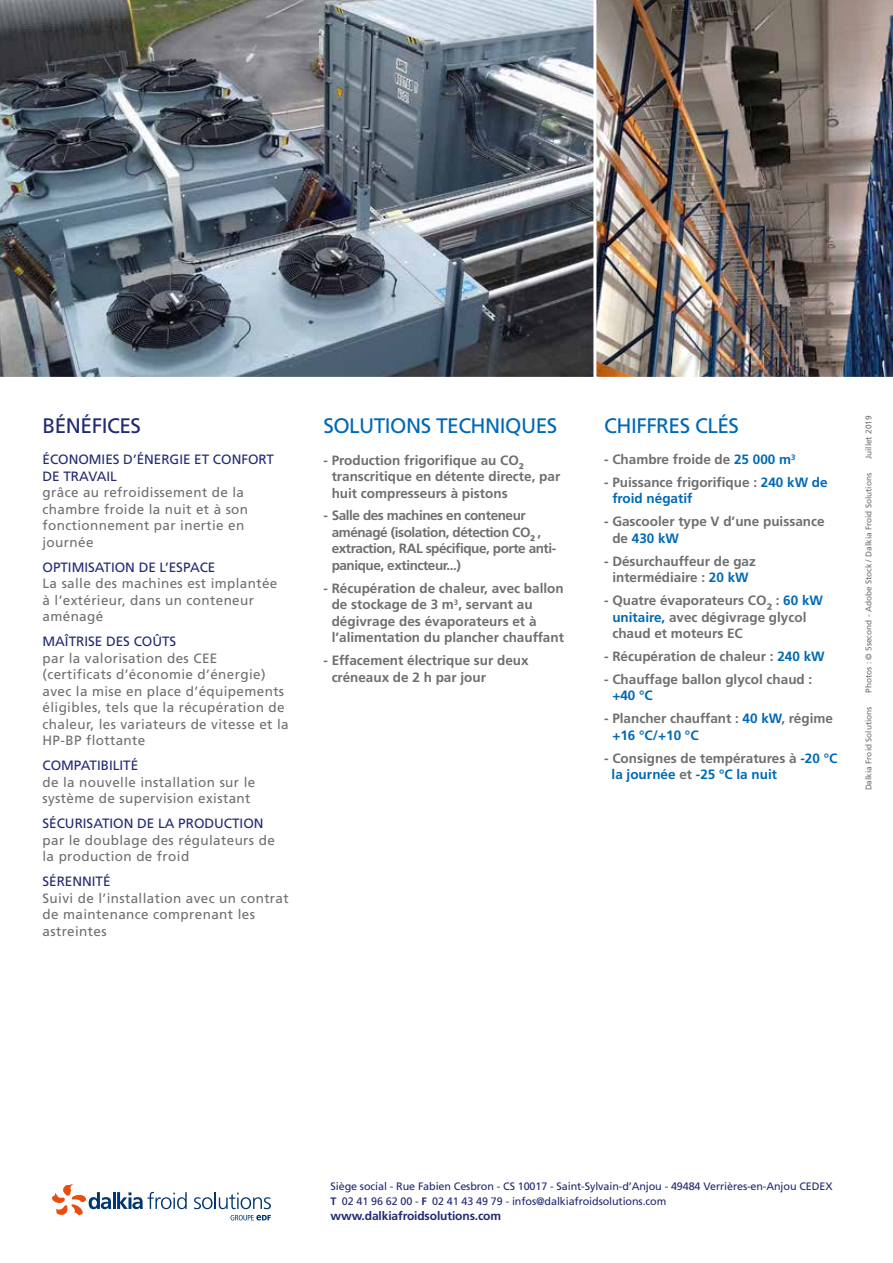
<style>
.page{position:relative;width:893px;height:1263px;background:#fff}
.page>*{position:absolute;margin:0;border:0;box-sizing:border-box;transform-origin:0 0}
.t1{font:21px "Frutiger LT Pro";letter-spacing:-.025em;color:#0069b4}
.t2{font:21px "Frutiger LT Pro";letter-spacing:-.025em;color:#212a72}
.t3{font:700 14.85px "Frutiger LT Std";color:#706f6f}
.t4{font:700 13.95px "Frutiger LT Std";color:#706f6f}
.t5{font:700 13.5px/16.5px "Frutiger LT Std";color:#706f6f}
.t6{font:13.5px/16.5px "Frutiger LT Pro";letter-spacing:.03em;color:#706f6f}
.t7{font:13.5px/16.5px "Frutiger LT Pro";color:#212a72}
.t8{font:700 13.5px/16.5px "Frutiger LT Std";letter-spacing:-.03em;color:#706f6f}
.t9{font:700 13.5px "Frutiger LT Std";color:#0069b4}
.t10{font:700 12px "Frutiger LT Std";letter-spacing:-.01em;color:#212a72}
.t11{font:10.8px/15px "Frutiger LT Pro";letter-spacing:-.01em;color:#212a72}
.t12{font:8.25px "Frutiger LT Pro";color:#706f6f}
.s1{color:#0069b4}
.s2{font-family:"Frutiger LT Std";font-weight:700}
</style>
<div class="page">
<svg style="left:231px;top:1215px;width:40px;height:5px"></svg>
<hr style="left:112px;top:1192px;width:3px;height:17px;background:#003770">
<svg style="left:52px;top:1184px;width:59px;height:31px"></svg>
<svg style="left:117px;top:1192px;width:70px;height:17px"></svg>
<svg style="left:194px;top:1192px;width:77px;height:17px"></svg>
<img style="left:0;top:0;width:593px;height:377px">
<img style="left:596px;top:0;width:297px;height:377px">
<h1 class="t2" style="left:43px;top:413px;width:100px">BÉNÉFICES</h1>
<h1 class="t1" style="left:323px;top:413px;width:235px">SOLUTIONS TECHNIQUES</h1>
<p class="t7" style="left:43px;top:451px;width:233px">ÉCONOMIES D’ÉNERGIE ET CONFORT<br>DE TRAVAIL</p>
<p class="t6" style="left:43px;top:484px;width:207px">grâce au refroidissement de la chambre froide la nuit et à son fonctionnement par inertie en journée</p>
<p class="t7" style="left:43px;top:559px;width:174px">OPTIMISATION DE L’ESPACE</p>
<p class="t6" style="left:43px;top:575px;width:236px">La salle des machines est implantée à l’extérieur, dans un conteneur aménagé</p>
<p class="t7" style="left:43px;top:633px;width:135px">MAÎTRISE DES COÛTS</p>
<p class="t6" style="left:43px;top:650px;width:248px">par la valorisation des CEE (certificats d’économie d’énergie) avec la mise en place d’équipements éligibles, tels que la récupération de chaleur, les variateurs de vitesse et la<br>HP-BP flottante</p>
<p class="t7" style="left:43px;top:757px;width:97px">COMPATIBILITÉ</p>
<p class="t6" style="left:43px;top:774px;width:214px">de la nouvelle installation sur le système de supervision existant</p>
<p class="t7" style="left:43px;top:815px;width:223px">SÉCURISATION DE LA PRODUCTION</p>
<p class="t6" style="left:43px;top:832px;width:234px">par le doublage des régulateurs de la production de froid</p>
<p class="t7" style="left:43px;top:873px;width:70px">SÉRENNITÉ</p>
<p class="t6" style="left:43px;top:890px;width:248px">Suivi de l’installation avec un contrat de maintenance comprenant les astreintes</p>
<p class="t5" style="left:323px;top:452px;width:197px">- Production frigorifique au CO</p>
<p class="t4" style="left:519px;top:459px;width:7px">²</p>
<p class="t5" style="left:332px;top:468px;width:230px">transcritique en détente directe, par huit compresseurs à pistons</p>
<p class="t8" style="left:332px;top:507px;width:200px;text-indent:-8px">- Salle des machines en conteneur aménagé (isolation, détection CO</p>
<p class="t4" style="left:530px;top:532px;width:7px">²</p>
<p class="t8" style="left:332px;top:524px;width:226px;text-indent:206px">, extraction, RAL spécifique, porte anti&shy;panique, extincteur...)</p>
<p class="t5" style="left:332px;top:580px;width:234px;text-indent:-8px">- Récupération de chaleur, avec ballon de stockage de 3 m<sup>3</sup>, servant au dégivrage des évaporateurs et à l’alimentation du plancher chauffant</p>
<p class="t5" style="left:332px;top:652px;width:199px;text-indent:-8px">- Effacement électrique sur deux créneaux de 2 h par jour</p>
<h1 class="t1" style="left:604px;top:413px;width:136px">CHIFFRES CLÉS</h1>
<p class="t5" style="left:604px;top:451px;width:193px">- Chambre froide de <span class="s1">25 000 m</span><sup>3</sup></p>
<p class="t5" style="left:612px;top:474px;width:217px;text-indent:-8px">- Puissance frigorifique : <span class="s1">240 kW de froid négatif</span></p>
<p class="t5" style="left:612px;top:513px;width:214px;text-indent:-8px">- Gascooler type V d’une puissance de <span class="s1">430 kW</span></p>
<p class="t5" style="left:604px;top:553px;width:153px;text-align:center">- Désurchauffeur de gaz intermédiaire : <span class="s1">20 kW</span></p>
<p class="t5" style="left:604px;top:592px;width:164px">- Quatre évaporateurs CO</p>
<p class="t3" style="left:767px;top:600px;width:7px">²</p>
<p class="t5" style="left:612px;top:592px;width:212px;text-indent:163px">: <span class="s1">60 kW unitaire,</span> avec dégivrage glycol chaud et moteurs EC</p>
<p class="t5" style="left:604px;top:648px;width:222px">- Récupération de chaleur : <span class="s1">240 kW</span></p>
<p class="t5" style="left:604px;top:671px;width:210px">- Chauffage ballon glycol chaud :</p>
<p class="t9" style="left:612px;top:688px;width:42px">+40 °C</p>
<p class="t5" style="left:612px;top:710px;width:222px;text-indent:-8px">- Plancher chauffant : <span class="s1">40 kW</span>, régime <span class="s1">+16 °C/+10 °C</span></p>
<p class="t5" style="left:612px;top:750px;width:227px;text-indent:-8px">- Consignes de températures à <span class="s1">-20 °C la journée</span> et <span class="s1">-25 °C la nuit</span></p>
<p class="t12" style="left:864px;top:459px;width:45px;rotate:-90deg">Juillet 2019</p>
<p class="t12" style="left:864px;top:693px;width:221px;rotate:-90deg">Photos : © 5second - Adobe Stock / Dalkia Froid Solutions</p>
<p class="t12" style="left:864px;top:790px;width:85px;rotate:-90deg">Dalkia Froid Solutions</p>
<p class="t11" style="left:331px;top:1179px;width:503px">Siège social - Rue Fabien Cesbron - CS 10017 - Saint-Sylvain-d’Anjou - 49484 Verrières-en-Anjou CEDEX<br><span class="s2">T</span> 02 41 96 62 00 - <span class="s2">F</span> 02 41 43 49 79 - infos@dalkiafroidsolutions.com</p>
<p class="t10" style="left:331px;top:1209px;width:172px">www.dalkiafroidsolutions.com</p>
</div>
